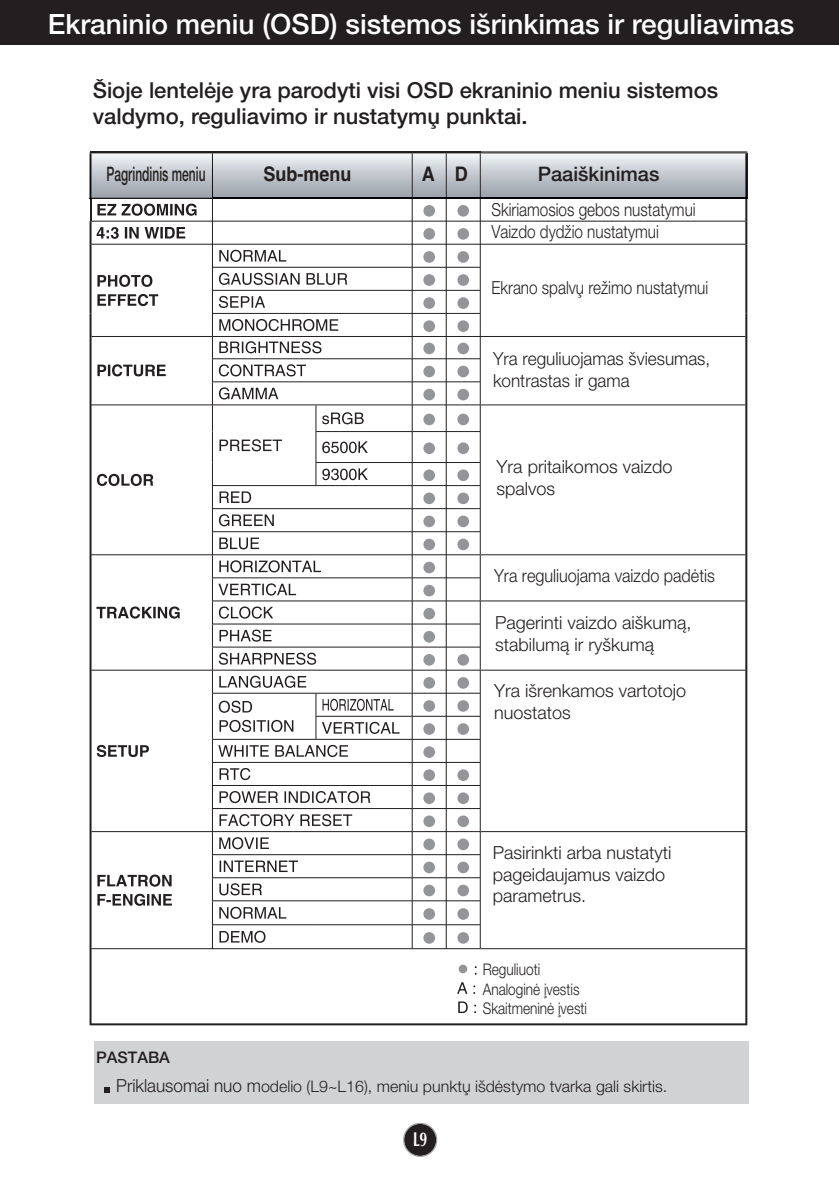
<style>
.page{position:relative;width:839px;height:1189px;background:#fff}
.page>*{position:absolute;margin:0;border:0;box-sizing:border-box;transform-origin:0 0}
.t1{font:500 28px "Helvetica Neue CE";color:#fff}
.t2{font:500 22px/26.4px "Helvetica Neue CE";color:#231f20}
.t3{font:500 20px "Helvetica Neue CE";color:#231f20;scale:.6 1}
.t4{font:500 20px "Helvetica Neue CE";color:#231f20}
.t5{font:700 20px "Helvetica";color:#231f20;scale:.9 1}
.t6{font:700 20px "Optima";color:#fff;scale:.7 1}
.t7{font:300 18px/21.6px "Helvetica Neue CE";color:#231f20}
.t8{font:300 18px/21.6px "Helvetica Neue CE";color:#231f20;scale:.85 1}
.t9{font:300 18px/21.6px "Helvetica Neue CE";color:#231f20;scale:.95 1}
.t10{font:300 18px "Helvetica Neue CE";color:#231f20;scale:.9 1}
.t11{font:300 16px/29.6px "Helvetica Neue CE";color:#231f20}
.t12{font:300 16px/19.2px "Helvetica Neue CE";color:#231f20;scale:.85 1}
.s1{font-weight:500}
.s2{font-size:18px}
</style>
<div class="page">
<div style="left:404px;top:1124px;width:32px;height:32px;background:#231f20;border-radius:50%"></div>
<div style="left:403px;top:1123px;width:34px;height:34px;border:1px solid #939598;border-radius:50%"></div>
<div style="left:0;top:0;width:839px;height:45px;background:#231f20"></div>
<div style="left:94px;top:1040px;width:654px;height:63px;background:#d1d2d4"></div>
<svg style="left:104px;top:1087px;width:5px;height:5px"></svg>
<svg style="left:92px;top:199px;width:653px;height:120px"></svg>
<img style="left:480px;top:198px;width:265px;height:1px">
<hr style="left:446px;top:198px;width:34px;height:1px;background:#231f20">
<hr style="left:412px;top:198px;width:34px;height:1px;background:#231f20">
<hr style="left:316px;top:198px;width:96px;height:1px;background:#231f20">
<hr style="left:212px;top:198px;width:104px;height:1px;background:#231f20">
<hr style="left:92px;top:198px;width:120px;height:1px;background:#231f20">
<hr style="left:480px;top:1023px;width:267px;height:2px;background:#231f20">
<hr style="left:446px;top:1023px;width:34px;height:2px;background:#231f20">
<hr style="left:412px;top:1023px;width:34px;height:2px;background:#231f20">
<hr style="left:316px;top:1023px;width:96px;height:2px;background:#231f20">
<hr style="left:212px;top:1023px;width:104px;height:2px;background:#231f20">
<hr style="left:90px;top:1023px;width:122px;height:2px;background:#231f20">
<hr style="left:745px;top:948px;width:2px;height:75px;background:#231f20">
<hr style="left:90px;top:948px;width:2px;height:75px;background:#231f20">
<hr style="left:745px;top:924px;width:2px;height:24px;background:#231f20">
<hr style="left:90px;top:924px;width:2px;height:24px;background:#231f20">
<hr style="left:745px;top:901px;width:2px;height:23px;background:#231f20">
<hr style="left:90px;top:901px;width:2px;height:23px;background:#231f20">
<hr style="left:745px;top:877px;width:2px;height:24px;background:#231f20">
<hr style="left:90px;top:877px;width:2px;height:24px;background:#231f20">
<hr style="left:745px;top:854px;width:2px;height:23px;background:#231f20">
<hr style="left:90px;top:854px;width:2px;height:23px;background:#231f20">
<hr style="left:745px;top:831px;width:2px;height:23px;background:#231f20">
<hr style="left:90px;top:831px;width:2px;height:23px;background:#231f20">
<hr style="left:745px;top:808px;width:2px;height:23px;background:#231f20">
<hr style="left:90px;top:808px;width:2px;height:23px;background:#231f20">
<hr style="left:745px;top:785px;width:2px;height:23px;background:#231f20">
<hr style="left:90px;top:785px;width:2px;height:23px;background:#231f20">
<hr style="left:745px;top:762px;width:2px;height:23px;background:#231f20">
<hr style="left:90px;top:762px;width:2px;height:23px;background:#231f20">
<hr style="left:745px;top:739px;width:2px;height:23px;background:#231f20">
<hr style="left:90px;top:739px;width:2px;height:23px;background:#231f20">
<hr style="left:745px;top:716px;width:2px;height:23px;background:#231f20">
<hr style="left:90px;top:716px;width:2px;height:23px;background:#231f20">
<hr style="left:745px;top:693px;width:2px;height:23px;background:#231f20">
<hr style="left:90px;top:693px;width:2px;height:23px;background:#231f20">
<hr style="left:745px;top:670px;width:2px;height:23px;background:#231f20">
<hr style="left:90px;top:670px;width:2px;height:23px;background:#231f20">
<hr style="left:745px;top:647px;width:2px;height:23px;background:#231f20">
<hr style="left:90px;top:647px;width:2px;height:23px;background:#231f20">
<hr style="left:745px;top:624px;width:2px;height:23px;background:#231f20">
<hr style="left:90px;top:624px;width:2px;height:23px;background:#231f20">
<hr style="left:745px;top:601px;width:2px;height:23px;background:#231f20">
<hr style="left:90px;top:601px;width:2px;height:23px;background:#231f20">
<hr style="left:745px;top:578px;width:2px;height:23px;background:#231f20">
<hr style="left:90px;top:578px;width:2px;height:23px;background:#231f20">
<hr style="left:745px;top:555px;width:2px;height:23px;background:#231f20">
<hr style="left:90px;top:555px;width:2px;height:23px;background:#231f20">
<hr style="left:745px;top:532px;width:2px;height:23px;background:#231f20">
<hr style="left:90px;top:532px;width:2px;height:23px;background:#231f20">
<hr style="left:745px;top:509px;width:2px;height:23px;background:#231f20">
<hr style="left:90px;top:509px;width:2px;height:23px;background:#231f20">
<hr style="left:745px;top:485px;width:2px;height:24px;background:#231f20">
<hr style="left:90px;top:485px;width:2px;height:24px;background:#231f20">
<hr style="left:745px;top:462px;width:2px;height:23px;background:#231f20">
<hr style="left:90px;top:462px;width:2px;height:23px;background:#231f20">
<hr style="left:745px;top:431px;width:2px;height:31px;background:#231f20">
<hr style="left:90px;top:431px;width:2px;height:31px;background:#231f20">
<hr style="left:745px;top:405px;width:2px;height:26px;background:#231f20">
<hr style="left:90px;top:405px;width:2px;height:26px;background:#231f20">
<hr style="left:745px;top:382px;width:2px;height:23px;background:#231f20">
<hr style="left:90px;top:382px;width:2px;height:23px;background:#231f20">
<hr style="left:745px;top:359px;width:2px;height:23px;background:#231f20">
<hr style="left:90px;top:359px;width:2px;height:23px;background:#231f20">
<hr style="left:745px;top:313px;width:2px;height:46px;background:#231f20">
<hr style="left:90px;top:313px;width:2px;height:46px;background:#231f20">
<hr style="left:745px;top:290px;width:2px;height:23px;background:#231f20">
<hr style="left:90px;top:290px;width:2px;height:23px;background:#231f20">
<hr style="left:745px;top:267px;width:2px;height:23px;background:#231f20">
<hr style="left:90px;top:267px;width:2px;height:23px;background:#231f20">
<hr style="left:745px;top:244px;width:2px;height:23px;background:#231f20">
<hr style="left:90px;top:244px;width:2px;height:23px;background:#231f20">
<hr style="left:745px;top:221px;width:2px;height:23px;background:#231f20">
<hr style="left:90px;top:221px;width:2px;height:23px;background:#231f20">
<svg style="left:745px;top:198px;width:2px;height:23px"></svg>
<hr style="left:90px;top:198px;width:2px;height:23px;background:#231f20">
<img style="left:90px;top:154px;width:657px;height:44px">
<svg style="left:480px;top:151px;width:267px;height:3px"></svg>
<hr style="left:446px;top:151px;width:34px;height:1px;background:#231f20">
<img style="left:90px;top:152px;width:390px;height:2px">
<hr style="left:412px;top:151px;width:34px;height:1px;background:#231f20">
<hr style="left:316px;top:151px;width:96px;height:1px;background:#231f20">
<hr style="left:212px;top:151px;width:104px;height:1px;background:#231f20">
<hr style="left:90px;top:151px;width:122px;height:1px;background:#231f20">
<svg style="left:90px;top:198px;width:106px;height:18px"></svg>
<svg style="left:423px;top:205px;width:12px;height:12px"></svg>
<svg style="left:457px;top:205px;width:12px;height:12px"></svg>
<svg style="left:97px;top:227px;width:88px;height:12px"></svg>
<svg style="left:423px;top:228px;width:12px;height:12px"></svg>
<svg style="left:457px;top:228px;width:12px;height:12px"></svg>
<svg style="left:97px;top:275px;width:55px;height:12px"></svg>
<svg style="left:97px;top:294px;width:61px;height:12px"></svg>
<svg style="left:219px;top:250px;width:67px;height:12px"></svg>
<svg style="left:423px;top:251px;width:12px;height:12px"></svg>
<svg style="left:457px;top:251px;width:12px;height:12px"></svg>
<svg style="left:219px;top:273px;width:128px;height:12px"></svg>
<svg style="left:423px;top:274px;width:12px;height:12px"></svg>
<svg style="left:457px;top:274px;width:12px;height:12px"></svg>
<svg style="left:219px;top:296px;width:46px;height:12px"></svg>
<svg style="left:423px;top:297px;width:12px;height:12px"></svg>
<svg style="left:457px;top:297px;width:12px;height:12px"></svg>
<svg style="left:92px;top:319px;width:653px;height:630px"></svg>
<svg style="left:458px;top:964px;width:9px;height:9px"></svg>
<svg style="left:457px;top:982px;width:18px;height:11px"></svg>
<svg style="left:458px;top:1001px;width:18px;height:12px"></svg>
<h1 class="t1" style="left:48px;top:14px;width:748px">Ekraninio meniu (OSD) sistemos i‰rinkimas ir reguliavimas</h1>
<p class="t2" style="left:93px;top:79px;width:627px">·ioje lentelòje yra parodyti visi OSD ekraninio meniu sistemos valdymo, reguliavimo ir nustatym˜ punktai.</p>
<p class="t3" style="left:106px;top:167px;width:167px">Pagrindinis meniu</p>
<p class="t5" style="left:263px;top:167px;width:99px">Sub-menu</p>
<p class="t5" style="left:422px;top:167px;width:53px">A D</p>
<p class="t4" style="left:538px;top:167px;width:123px">Paai‰kinimas</p>
<p class="t8" style="left:491px;top:200px;width:242px">Skiriamosios gebos nustatymui<br>Vaizdo dydÏio nustatymui</p>
<p class="t8" style="left:491px;top:278px;width:256px">Ekrano spalv˜ reÏimo nustatymui</p>
<p class="t9" style="left:493px;top:349px;width:230px">Yra reguliuojamas ‰viesumas, kontrastas ir gama</p>
<p class="t7" style="left:496px;top:457px;width:177px">Yra pritaikomos vaizdo spalvos</p>
<p class="t10" style="left:494px;top:569px;width:247px">Yra reguliuojama vaizdo padòtis</p>
<p class="t7" style="left:495px;top:613px;width:198px">Pagerinti vaizdo ai‰kumà, stabilumà ir ry‰kumà</p>
<p class="t7" style="left:494px;top:681px;width:194px">Yra i‰renkamos vartotojo nuostatos</p>
<p class="t7" style="left:493px;top:843px;width:180px">Pasirinkti arba nustatyti pageidaujamus vaizdo parametrus.</p>
<p class="t12" style="left:483px;top:961px;width:124px">Reguliuoti<br>Analoginò ∞vestis<br>Skaitmeninò ∞vesti</p>
<p class="t11" style="left:116px;top:1043px;width:552px;text-indent:-20px"><span class="s1">PASTABA<br></span><span class="s2">Priklausomai nuo m</span>odelio (L9~L16), meniu punkt˜ i‰dòstymo tvarka gali skirtis.</p>
<p class="t6" style="left:413px;top:1131px;width:22px">L9</p>
</div>
